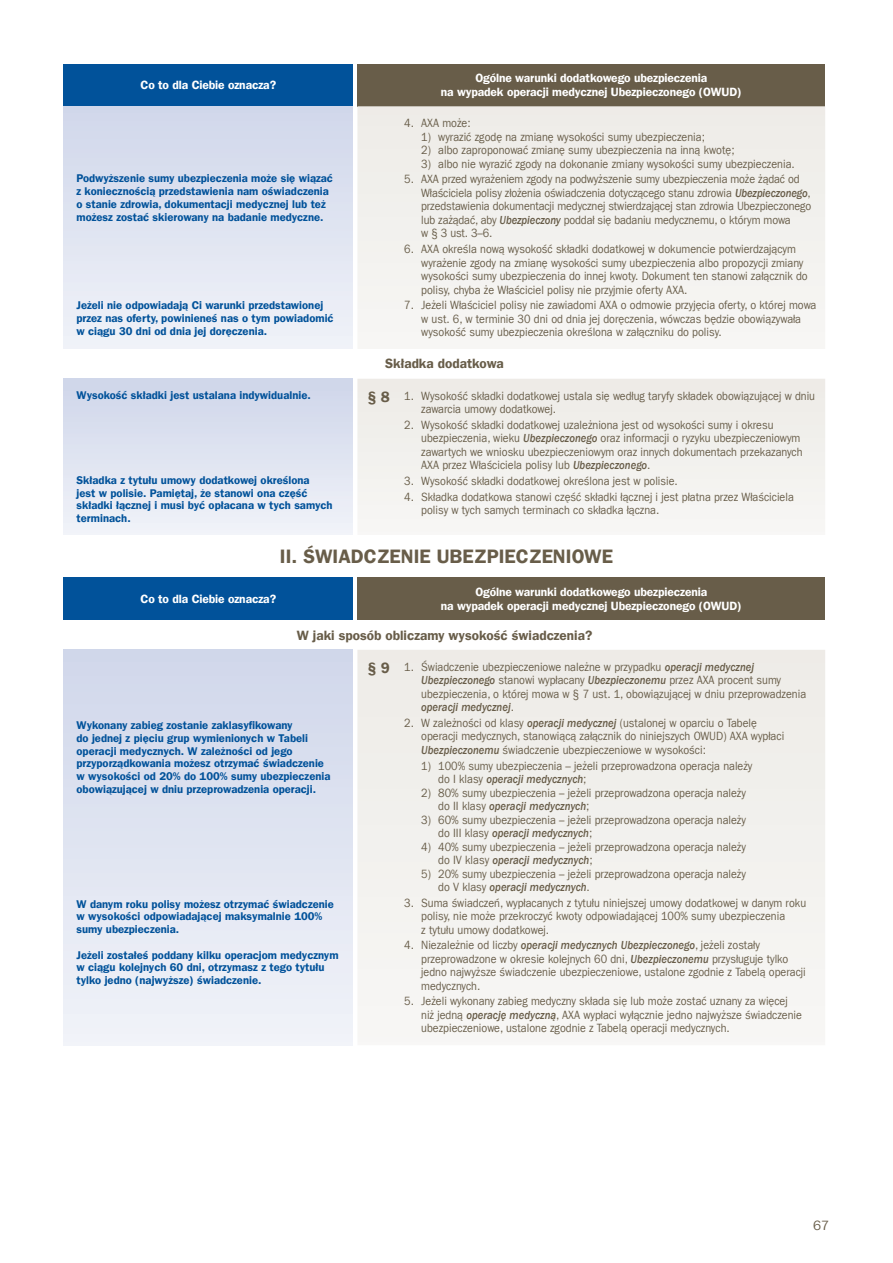
<style>
.page{position:relative;width:893px;height:1263px;background:#fff}
.page>*{position:absolute;margin:0;border:0;box-sizing:border-box;transform-origin:0 0}
.t1{font:19.5px "Franklin Gothic LT Com Dm";color:#685d49}
.t2{font:13.5px "Franklin Gothic LT Com Dm";color:#685d49}
.t3{font:13.5px "Franklin Gothic LT Com";color:#685d49}
.t4{font:12px/13.5px "Franklin Gothic LT Com";color:#685d49;scale:.9 1}
.t5{font:12px/14.4px "Franklin Gothic LT Com Dm";letter-spacing:-.01em;color:#fff;text-align:center}
.t6{font:11.25px/12.8px "Franklin Gothic LT Com Dm";color:#01529a}
.s1{font-weight:500;font-style:italic}
.s2{font-family:"Franklin Gothic LT Com Dm";font-size:15px}
</style>
<div class="page">
<div style="left:64px;top:64px;width:289px;height:42px;background:#01529a"></div>
<div style="left:357px;top:64px;width:468px;height:42px;background:#685d49"></div>
<div style="left:64px;top:106px;width:289px;height:243px;background:linear-gradient(to bottom,#d0d7ea,#f0f2f8)"></div>
<div style="left:357px;top:106px;width:468px;height:243px;background:#f2f1ee"></div>
<div style="left:64px;top:379px;width:289px;height:156px;background:linear-gradient(to bottom,#ced5ea,#f1f3f9)"></div>
<div style="left:357px;top:379px;width:468px;height:152px;background:#f2f1ee"></div>
<div style="left:64px;top:577px;width:289px;height:43px;background:#01529a"></div>
<div style="left:357px;top:577px;width:468px;height:43px;background:#685d49"></div>
<div style="left:64px;top:650px;width:289px;height:395px;background:linear-gradient(to bottom,#d0d7ea,#f1f3f9)"></div>
<div style="left:357px;top:650px;width:468px;height:387px;background:#f2f1ee"></div>
<p class="t5" style="left:141px;top:78px;width:137px">Co to dla Ciebie oznacza?</p>
<p class="t5" style="left:441px;top:71px;width:302px">Ogólne warunki dodatkowego ubezpieczenia<br>na wypadek operacji medycznej Ubezpieczonego (OWUD)</p>
<p class="t6" style="left:77px;top:172px;width:258px">Podwyższenie sumy ubezpieczenia może się wiązać z koniecznością przedstawienia nam oświadczenia o stanie zdrowia, dokumentacji medycznej lub też możesz zostać skierowany na badanie medyczne.</p>
<p class="t6" style="left:77px;top:299px;width:259px">Jeżeli nie odpowiadają Ci warunki przedstawionej przez nas oferty, powinieneś nas o tym powiadomić w ciągu 30 dni od dnia jej doręczenia.</p>
<p class="t4" style="left:404px;top:117px;width:75px">4. AXA może:</p>
<p class="t4" style="left:421px;top:130px;width:317px">1) wyrazić zgodę na zmianę wysokości sumy ubezpieczenia;</p>
<p class="t4" style="left:421px;top:144px;width:350px">2) albo zaproponować zmianę sumy ubezpieczenia na inną kwotę;</p>
<p class="t4" style="left:421px;top:157px;width:417px">3) albo nie wyrazić zgody na dokonanie zmiany wysokości sumy ubezpieczenia.</p>
<p class="t4" style="left:421px;top:173px;width:435px;text-indent:-17px">5. AXA przed wyrażeniem zgody na podwyższenie sumy ubezpieczenia może żądać od Właściciela polisy złożenia oświadczenia dotyczącego stanu zdrowia <span class="s1">Ubezpieczonego</span>, przedstawienia dokumentacji medycznej stwierdzającej stan zdrowia Ubezpieczonego lub zażądać, aby <span class="s1">Ubezpieczony</span> poddał się badaniu medycznemu, o którym mowa<br>w § 3 ust. 3–6.</p>
<p class="t4" style="left:421px;top:242px;width:431px;text-indent:-17px">6. AXA określa nową wysokość składki dodatkowej w dokumencie potwierdzającym wyrażenie zgody na zmianę wysokości sumy ubezpieczenia albo propozycji zmiany wysokości sumy ubezpieczenia do innej kwoty. Dokument ten stanowi załącznik do polisy, chyba że Właściciel polisy nie przyjmie oferty AXA.</p>
<p class="t4" style="left:421px;top:298px;width:441px;text-indent:-17px">7. Jeżeli Właściciel polisy nie zawiadomi AXA o odmowie przyjęcia oferty, o której mowa w ust. 6, w terminie 30 dni od dnia jej doręczenia, wówczas będzie obowiązywała wysokość sumy ubezpieczenia określona w załączniku do polisy.</p>
<p class="t2" style="left:385px;top:356px;width:120px">Składka dodatkowa</p>
<p class="t6" style="left:77px;top:389px;width:236px">Wysokość składki jest ustalana indywidualnie.</p>
<p class="t4" style="left:421px;top:389px;width:439px;text-indent:-54px"><span class="s2">§ 8</span> 1. Wysokość składki dodatkowej ustala się według taryfy składek obowiązującej w dniu zawarcia umowy dodatkowej.</p>
<p class="t4" style="left:421px;top:418px;width:425px;text-indent:-17px">2. Wysokość składki dodatkowej uzależniona jest od wysokości sumy i okresu ubezpieczenia, wieku <span class="s1">Ubezpieczonego</span> oraz informacji o ryzyku ubezpieczeniowym zawartych we wniosku ubezpieczeniowym oraz innych dokumentach przekazanych AXA przez Właściciela polisy lub <span class="s1">Ubezpieczonego</span>.</p>
<p class="t4" style="left:404px;top:474px;width:306px">3. Wysokość składki dodatkowej określona jest w polisie.</p>
<p class="t4" style="left:421px;top:490px;width:416px;text-indent:-17px">4. Składka dodatkowa stanowi część składki łącznej i jest płatna przez Właściciela polisy w tych samych terminach co składka łączna.</p>
<p class="t1" style="left:280px;top:545px;width:335px">II. ŚWIADCZENIE UBEZPIECZENIOWE</p>
<p class="t6" style="left:77px;top:474px;width:257px">Składka z tytułu umowy dodatkowej określona<br>jest w polisie. Pamiętaj, że stanowi ona część składki łącznej i musi być opłacana w tych samych terminach.</p>
<p class="t5" style="left:141px;top:592px;width:137px">Co to dla Ciebie oznacza?</p>
<p class="t5" style="left:441px;top:584px;width:302px">Ogólne warunki dodatkowego ubezpieczenia<br>na wypadek operacji medycznej Ubezpieczonego (OWUD)</p>
<p class="t2" style="left:297px;top:627px;width:297px">W jaki sposób obliczamy wysokość świadczenia?</p>
<p class="t6" style="left:77px;top:719px;width:255px">Wykonany zabieg zostanie zaklasyfikowany<br>do jednej z pięciu grup wymienionych w Tabeli operacji medycznych. W zależności od jego przyporządkowania możesz otrzymać świadczenie w wysokości od 20% do 100% sumy ubezpieczenia obowiązującej w dniu przeprowadzenia operacji.</p>
<p class="t6" style="left:77px;top:897px;width:259px">W danym roku polisy możesz otrzymać świadczenie w wysokości odpowiadającej maksymalnie 100% sumy ubezpieczenia.</p>
<p class="t6" style="left:77px;top:948px;width:264px">Jeżeli zostałeś poddany kilku operacjom medycznym w ciągu kolejnych 60 dni, otrzymasz z tego tytułu tylko jedno (najwyższe) świadczenie.</p>
<p class="t4" style="left:421px;top:660px;width:429px;text-indent:-54px"><span class="s2">§ 9</span> 1. Świadczenie ubezpieczeniowe należne w przypadku <span class="s1">operacji medycznej Ubezpieczonego</span> stanowi wypłacany <span class="s1">Ubezpieczonemu</span> przez AXA procent sumy ubezpieczenia, o której mowa w § 7 ust. 1, obowiązującej w dniu przeprowadzenia <span class="s1">operacji medycznej</span>.</p>
<p class="t4" style="left:421px;top:716px;width:405px;text-indent:-17px">2. W zależności od klasy <span class="s1">operacji medycznej</span> (ustalonej w oparciu o Tabelę operacji medycznych, stanowiącą załącznik do niniejszych OWUD) AXA wypłaci<br><span class="s1">Ubezpieczonemu</span> świadczenie ubezpieczeniowe w wysokości:</p>
<p class="t4" style="left:438px;top:759px;width:351px;text-indent:-17px">1) 100% sumy ubezpieczenia – jeżeli przeprowadzona operacja należy do I klasy <span class="s1">operacji medycznych</span>;</p>
<p class="t4" style="left:438px;top:786px;width:343px;text-indent:-17px">2) 80% sumy ubezpieczenia – jeżeli przeprowadzona operacja należy do II klasy <span class="s1">operacji medycznych</span>;</p>
<p class="t4" style="left:438px;top:813px;width:343px;text-indent:-17px">3) 60% sumy ubezpieczenia – jeżeli przeprowadzona operacja należy do III klasy <span class="s1">operacji medycznych</span>;</p>
<p class="t4" style="left:438px;top:840px;width:343px;text-indent:-17px">4) 40% sumy ubezpieczenia – jeżeli przeprowadzona operacja należy do IV klasy <span class="s1">operacji medycznych</span>;</p>
<p class="t4" style="left:438px;top:867px;width:343px;text-indent:-17px">5) 20% sumy ubezpieczenia – jeżeli przeprowadzona operacja należy do V klasy <span class="s1">operacji medycznych</span>.</p>
<p class="t4" style="left:421px;top:896px;width:429px;text-indent:-17px">3. Suma świadczeń, wypłacanych z tytułu niniejszej umowy dodatkowej w danym roku polisy, nie może przekroczyć kwoty odpowiadającej 100% sumy ubezpieczenia<br>z tytułu umowy dodatkowej.</p>
<p class="t4" style="left:421px;top:938px;width:429px;text-indent:-17px">4. Niezależnie od liczby <span class="s1">operacji medycznych Ubezpieczonego</span>, jeżeli zostały przeprowadzone w okresie kolejnych 60 dni, <span class="s1">Ubezpieczonemu</span> przysługuje tylko jedno najwyższe świadczenie ubezpieczeniowe, ustalone zgodnie z Tabelą operacji medycznych.</p>
<p class="t4" style="left:421px;top:995px;width:425px;text-indent:-17px">5. Jeżeli wykonany zabieg medyczny składa się lub może zostać uznany za więcej niż jedną <span class="s1">operację medyczną</span>, AXA wypłaci wyłącznie jedno najwyższe świadczenie ubezpieczeniowe, ustalone zgodnie z Tabelą operacji medycznych.</p>
<p class="t3" style="left:813px;top:1217px;width:18px">67</p>
</div>
